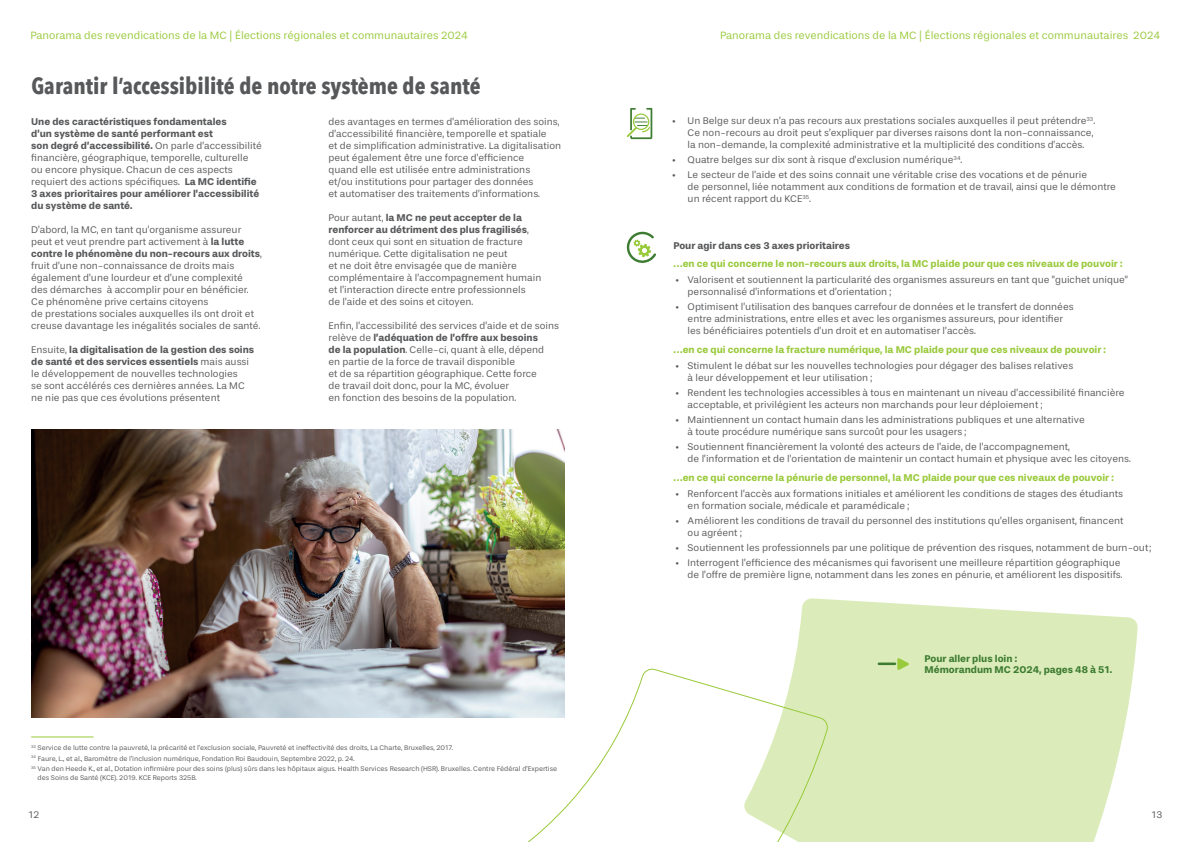
<style>
.page{position:relative;width:1191px;height:842px;background:#fff}
.page>*{position:absolute;margin:0;border:0;box-sizing:border-box;transform-origin:0 0}
.Titre_intérieur{font:700 23px "Avenir Next Condensed";color:#57585a}
.t1{font:11px "Stevie Sans";color:#99ca3b}
.Bloc_texte{font:10px/12px "Stevie Sans";color:#57585a}
.Bloc_texte-2{font:700 10px/12px "Stevie Sans";color:#57585a}
.Bloc_texte_vert_citr{font:700 10px "Stevie Sans";color:#99ca3b}
.Pour_aller___loin{font:700 10px/11px "Stevie Sans";color:#3e7c32}
.Bloc_texte_ds_consta{font:700 10px "Stevie Sans";color:#57585a}
.Note_de_bas_de_page{font:7px/9px "Stevie Sans";color:#57585a}
.s1{font-weight:400}
.s2{font-weight:700}
</style>
<div class="page">
<img style="left:31px;top:429px;width:533px;height:288px">
<svg style="left:627px;top:108px;width:25px;height:31px"></svg>
<svg style="left:626px;top:231px;width:30px;height:32px"></svg>
<svg style="left:511px;top:668px;width:232px;height:174px"></svg>
<svg style="left:743px;top:598px;width:395px;height:244px;fill:#dbecba"></svg>
<hr style="left:31px;top:736px;width:63px;height:1px;background:#99ca3b">
<svg style="left:897px;top:658px;width:12px;height:12px"></svg>
<hr style="left:877px;top:662px;width:19px;height:3px;background:#3e7c32">
<p class="t1" style="left:30px;top:29px;width:439px">Panorama des revendications de la MC | Élections régionales et communautaires 2024</p>
<p class="Titre_intérieur" style="left:31px;top:72px;width:451px">Garantir l’accessibilité de notre système de santé</p>
<p class="Bloc_texte-2" style="left:31px;top:116px;width:232px">Une des caractéristiques fondamentales<br>d’un système de santé performant est<br>son degré d’accessibilité. <span class="s1">On parle d’accessibilité financière, géographique, temporelle, culturelle ou encore physique. Chacun de ces aspects requiert des actions spécifiques.</span> La MC identifie 3 axes prioritaires pour améliorer l’accessibilité du système de santé.</p>
<p class="Bloc_texte" style="left:31px;top:224px;width:232px">D’abord, la MC, en tant qu’organisme assureur peut et veut prendre part activement à <span class="s2">la lutte contre le phénomène du non-recours aux droits</span>, fruit d’une non-connaissance de droits mais également d’une lourdeur et d’une complexité des démarches à accomplir pour en bénéficier.<br>Ce phénomène prive certains citoyens<br>de prestations sociales auxquelles ils ont droit et creuse davantage les inégalités sociales de santé.</p>
<p class="Bloc_texte-2" style="left:31px;top:344px;width:224px"><span class="s1">Ensuite,</span> la digitalisation de la gestion des soins de santé et des services essentiels <span class="s1">mais aussi le développement de nouvelles technologies</span></p>
<p class="Bloc_texte" style="left:31px;top:380px;width:215px">se sont accélérés ces dernières années. La MC ne nie pas que ces évolutions présentent</p>
<p class="Bloc_texte" style="left:328px;top:116px;width:234px">des avantages en termes d’amélioration des soins, d’accessibilité financière, temporelle et spatiale<br>et de simplification administrative. La digitalisation peut également être une force d’efficience<br>quand elle est utilisée entre administrations<br>et/ou institutions pour partager des données<br>et automatiser des traitements d’informations.</p>
<p class="Bloc_texte" style="left:328px;top:212px;width:214px">Pour autant, <span class="s2">la MC ne peut accepter de la renforcer au détriment des plus fragilisés</span>, dont ceux qui sont en situation de fracture numérique. Cette digitalisation ne peut<br>et ne doit être envisagée que de manière complémentaire à l’accompagnement humain et l’interaction directe entre professionnels<br>de l’aide et des soins et citoyen.</p>
<p class="Bloc_texte" style="left:328px;top:320px;width:232px">Enfin, l’accessibilité des services d’aide et de soins relève de <span class="s2">l’adéquation de l’offre aux besoins<br>de la population</span>. Celle-ci, quant à elle, dépend<br>en partie de la force de travail disponible<br>et de sa répartition géographique. Cette force<br>de travail doit donc, pour la MC, évoluer<br>en fonction des besoins de la population.</p>
<p class="Note_de_bas_de_page" style="left:31px;top:743px;width:423px"><sup>33</sup> Service de lutte contre la pauvreté, la précarité et l’exclusion sociale, Pauvreté et ineffectivité des droits, La Charte, Bruxelles, 2017.</p>
<p class="Note_de_bas_de_page" style="left:31px;top:754px;width:325px"><sup>34</sup> Faure, L., et al., Baromètre de l’inclusion numérique, Fondation Roi Baudouin, Septembre 2022, p. 24.</p>
<p class="Note_de_bas_de_page" style="left:38px;top:764px;width:521px;text-indent:-6px"><sup>35</sup> Van den Heede K., et al., Dotation infirmière pour des soins (plus) sûrs dans les hôpitaux aigus. Health Services Research (HSR). Bruxelles. Centre Fédéral d’Expertise des Soins de Santé (KCE). 2019. KCE Reports 325B.</p>
<p class="Bloc_texte" style="left:28px;top:809px;width:13px">12</p>
<p class="t1" style="left:720px;top:29px;width:442px">Panorama des revendications de la MC | Élections régionales et communautaires 2024</p>
<p class="Bloc_texte" style="left:687px;top:115px;width:409px;text-indent:-16px">• Un Belge sur deux n’a pas recours aux prestations sociales auxquelles il peut prétendre<sup>33</sup>.<br>Ce non-recours au droit peut s’expliquer par diverses raisons dont la non-connaissance, la non-demande, la complexité administrative et la multiplicité des conditions d’accès.</p>
<p class="Bloc_texte" style="left:672px;top:154px;width:292px">• Quatre belges sur dix sont à risque d’exclusion numérique<sup>34</sup>.</p>
<p class="Bloc_texte" style="left:687px;top:169px;width:430px;text-indent:-16px">• Le secteur de l’aide et des soins connait une véritable crise des vocations et de pénurie<br>de personnel, liée notamment aux conditions de formation et de travail, ainsi que le démontre un récent rapport du KCE<sup>35</sup>.</p>
<p class="Bloc_texte_ds_consta" style="left:673px;top:240px;width:178px">Pour agir dans ces 3 axes prioritaires</p>
<p class="Bloc_texte_vert_citr" style="left:673px;top:257px;width:450px">…en ce qui concerne le non-recours aux droits, la MC plaide pour que ces niveaux de pouvoir :</p>
<p class="Bloc_texte" style="left:687px;top:274px;width:442px;text-indent:-12px">• Valorisent et soutiennent la particularité des organismes assureurs en tant que "guichet unique" personnalisé d’informations et d’orientation ;</p>
<p class="Bloc_texte" style="left:687px;top:301px;width:387px;text-indent:-12px">• Optimisent l’utilisation des banques carrefour de données et le transfert de données entre administrations, entre elles et avec les organismes assureurs, pour identifier les bénéficiaires potentiels d’un droit et en automatiser l’accès.</p>
<p class="Bloc_texte_vert_citr" style="left:673px;top:343px;width:434px">…en ce qui concerne la fracture numérique, la MC plaide pour que ces niveaux de pouvoir :</p>
<p class="Bloc_texte" style="left:687px;top:360px;width:387px;text-indent:-12px">• Stimulent le débat sur les nouvelles technologies pour dégager des balises relatives à leur développement et leur utilisation ;</p>
<p class="Bloc_texte" style="left:687px;top:387px;width:438px;text-indent:-12px">• Rendent les technologies accessibles à tous en maintenant un niveau d’accessibilité financière acceptable, et privilégient les acteurs non marchands pour leur déploiement ;</p>
<p class="Bloc_texte" style="left:687px;top:414px;width:398px;text-indent:-12px">• Maintiennent un contact humain dans les administrations publiques et une alternative à toute procédure numérique sans surcoût pour les usagers ;</p>
<p class="Bloc_texte" style="left:687px;top:440px;width:445px;text-indent:-12px">• Soutiennent financièrement la volonté des acteurs de l’aide, de l’accompagnement,<br>de l’information et de l’orientation de maintenir un contact humain et physique avec les citoyens.</p>
<p class="Bloc_texte_vert_citr" style="left:673px;top:471px;width:442px">…en ce qui concerne la pénurie de personnel, la MC plaide pour que ces niveaux de pouvoir :</p>
<p class="Bloc_texte" style="left:687px;top:488px;width:437px;text-indent:-12px">• Renforcent l’accès aux formations initiales et améliorent les conditions de stages des étudiants en formation sociale, médicale et paramédicale ;</p>
<p class="Bloc_texte" style="left:687px;top:515px;width:437px;text-indent:-12px">• Améliorent les conditions de travail du personnel des institutions qu’elles organisent, financent ou agréent ;</p>
<p class="Bloc_texte" style="left:675px;top:541px;width:477px">• Soutiennent les professionnels par une politique de prévention des risques, notamment de burn-out;</p>
<p class="Bloc_texte" style="left:675px;top:556px;width:448px;text-align:right">• Interrogent l’efficience des mécanismes qui favorisent une meilleure répartition géographique de l’offre de première ligne, notamment dans les zones en pénurie, et améliorent les dispositifs.</p>
<p class="Pour_aller___loin" style="left:924px;top:653px;width:189px">Pour aller plus loin :<br>Mémorandum MC 2024, pages 48 à 51.</p>
<p class="Bloc_texte" style="left:1151px;top:809px;width:13px">13</p>
</div>
